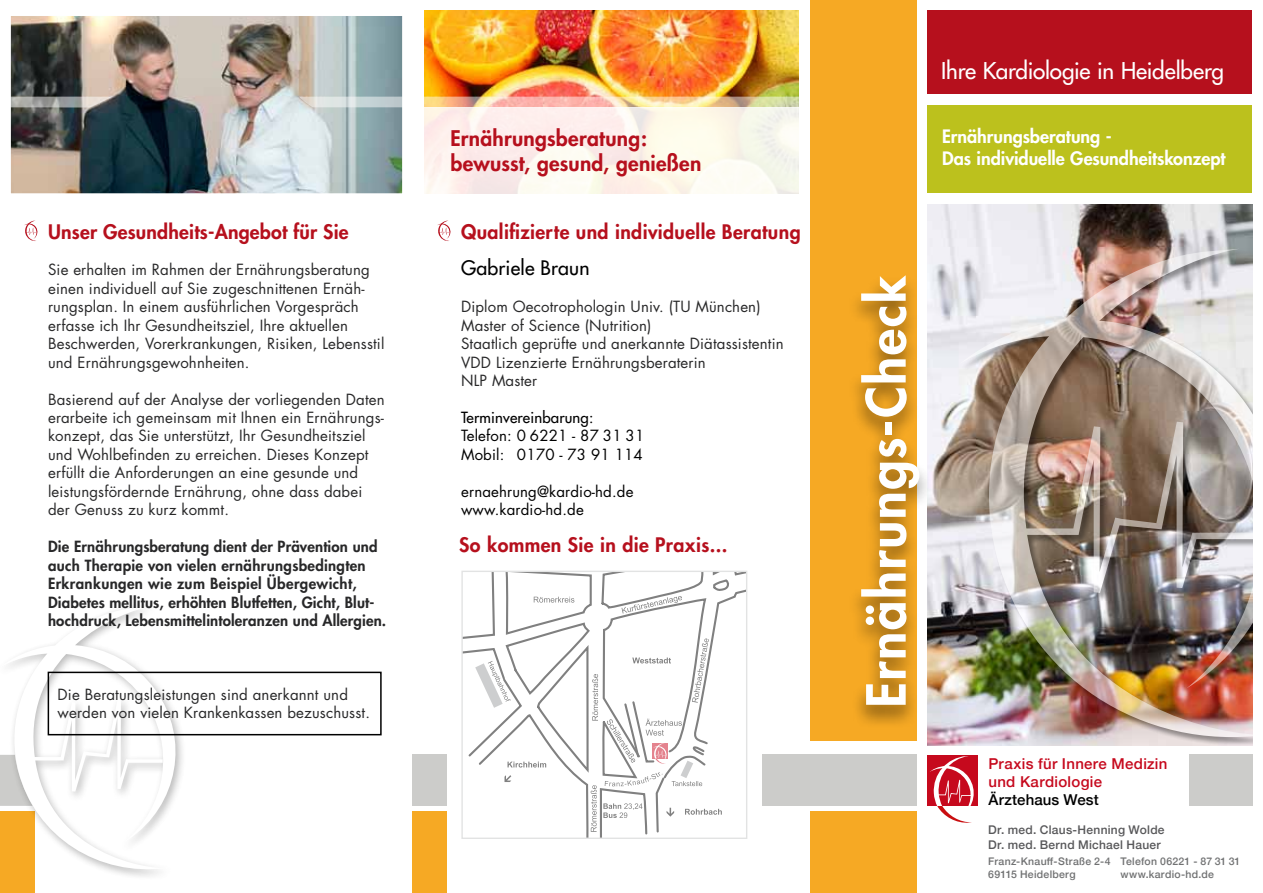
<style>
.page{position:relative;width:1263px;height:893px;background:#fff}
.page>*{position:absolute;margin:0;border:0;box-sizing:border-box;transform-origin:0 0}
.t1{font:800 52.5px "Futura";letter-spacing:.025em;color:#fff}
.t2{font:22.5px "Futura";letter-spacing:-.01em;color:#fff}
.t3{font:800 21px/25.2px "Futura";letter-spacing:.01em;color:#b6101d}
.t4{font:800 19.5px "Futura";letter-spacing:.02em;color:#b6101d}
.t5{font:19.5px "Futura";letter-spacing:.01em;color:#000}
.t6{font:800 18px/21.6px "Futura";letter-spacing:-.005em;color:#fff}
.t7{font:15px/18.5px "Futura";letter-spacing:.01em;color:#282829}
.t8{font:800 15px/18.5px "Futura";letter-spacing:.01em;color:#282829}
.t9{font:15px/18.5px "Futura";letter-spacing:.01em;color:#000}
.t10{font:500 15px/18px "Helvetica Neue";letter-spacing:.02em;color:#c6091d}
.t11{font:15px "Futura";letter-spacing:.01em;color:#000}
.t12{font:500 15px "Helvetica Neue";letter-spacing:.01em;color:#000}
.t13{font:500 12px/14.4px "Helvetica Neue";letter-spacing:.02em;color:#58585a}
.t14{font:500 10.5px/12.6px "Helvetica Neue";letter-spacing:.025em;color:#707172}
</style>
<div class="page">
<div style="left:810px;top:0;width:107px;height:741px;background:#f6a924"></div>
<div style="left:927px;top:11px;width:325px;height:83px;background:#b6101d"></div>
<img style="left:424px;top:11px;width:374px;height:97px">
<div style="left:1189px;top:755px;width:63px;height:51px;background:#ccccca"></div>
<div style="left:413px;top:811px;width:34px;height:82px;background:#f6a924"></div>
<div style="left:413px;top:755px;width:34px;height:51px;background:#ccccca"></div>
<div style="left:810px;top:811px;width:107px;height:82px;background:#f6a924"></div>
<div style="left:762px;top:755px;width:155px;height:51px;background:#ccccca"></div>
<div style="left:0;top:811px;width:34px;height:82px;background:#f6a924"></div>
<img style="left:927px;top:204px;width:325px;height:542px">
<img style="left:12px;top:17px;width:389px;height:175px">
<div style="left:0;top:5px;width:413px;height:199px;border:11px solid #fff"></div>
<svg style="left:0;top:97px;width:113px;height:11px"></svg>
<svg style="left:299px;top:97px;width:500px;height:10px;background:#e9cdb0"></svg>
<svg style="left:424px;top:108px;width:375px;height:86px;fill:#fdf4eb"></svg>
<img style="left:963px;top:248px;width:289px;height:498px">
<div style="left:927px;top:755px;width:51px;height:51px;background:#c6091d"></div>
<svg style="left:930px;top:756px;width:44px;height:67px"></svg>
<div style="left:927px;top:105px;width:325px;height:88px;background:#bcc11d"></div>
<svg style="left:463px;top:573px;width:282px;height:264px"></svg>
<div style="left:461px;top:571px;width:286px;height:268px;border:1px solid #c6c7c8"></div>
<div style="left:0;top:602px;width:187px;height:278px;background:#000;opacity:.4"></div>
<svg style="left:0;top:606px;width:190px;height:271px"></svg>
<svg style="left:24px;top:221px;width:14px;height:20px"></svg>
<svg style="left:437px;top:221px;width:14px;height:20px"></svg>
<div style="left:848px;top:274px;width:85px;height:455px;background:#000;opacity:.5"></div>
<div style="left:48px;top:672px;width:334px;height:63px;border:2px solid #000"></div>
<h3 class="t4" style="left:48px;top:219px;width:302px">Unser Gesundheits-Angebot für Sie</h3>
<p class="t7" style="left:48px;top:261px;width:338px">Sie erhalten im Rahmen der Ernährungsberatung einen individuell auf Sie zugeschnittenen Ernäh&shy;rungsplan. In einem ausführlichen Vorgespräch erfasse ich Ihr Gesundheitsziel, Ihre aktuellen Beschwerden, Vorerkrankungen, Risiken, Lebensstil und Ernährungsgewohnheiten.</p>
<p class="t7" style="left:48px;top:390px;width:338px">Basierend auf der Analyse der vorliegenden Daten erarbeite ich gemeinsam mit Ihnen ein Ernährungs&shy;konzept, das Sie unterstützt, Ihr Gesundheitsziel und Wohlbefinden zu erreichen. Dieses Konzept erfüllt die Anforderungen an eine gesunde und leistungsfördernde Ernährung, ohne dass dabei der Genuss zu kurz kommt.</p>
<p class="t8" style="left:48px;top:537px;width:340px">Die Ernährungsberatung dient der Prävention und auch Therapie von vielen ernährungsbedingten Erkrankungen wie zum Beispiel Übergewicht, Diabetes mellitus, erhöhten Blutfetten, Gicht, Blut&shy;hochdruck, Lebensmittelintoleranzen und Allergien.</p>
<p class="t7" style="left:58px;top:685px;width:314px">Die Beratungsleistungen sind anerkannt und werden von vielen Krankenkassen bezuschusst.</p>
<h2 class="t2" style="left:941px;top:57px;width:284px">Ihre Kardiologie in Heidelberg</h2>
<h3 class="t3" style="left:450px;top:125px;width:252px">Ernährungsberatung: bewusst, gesund, genießen</h3>
<p class="t6" style="left:942px;top:126px;width:285px">Ernährungsberatung -<br>Das individuelle Gesundheitskonzept</p>
<h3 class="t4" style="left:461px;top:219px;width:341px">Qualifizierte und individuelle Beratung</h3>
<h3 class="t5" style="left:461px;top:256px;width:130px">Gabriele Braun</h3>
<p class="t7" style="left:461px;top:298px;width:324px">Diplom Oecotrophologin Univ. (TU München)<br>Master of Science (Nutrition)<br>Staatlich geprüfte und anerkannte Diätassistentin VDD Lizenzierte Ernährungsberaterin<br>NLP Master</p>
<p class="t11" style="left:461px;top:408px;width:134px">Terminvereinbarung:</p>
<p class="t9" style="left:461px;top:427px;width:185px">Telefon: 0 6221 - 87 31 31<br>Mobil: 0 170 - 73 91 114</p>
<p class="t9" style="left:461px;top:482px;width:174px">ernaehrung@kardio-hd.de www.kardio-hd.de</p>
<h3 class="t4" style="left:459px;top:533px;width:270px">So kommen Sie in die Praxis...</h3>
<h1 class="t1" style="left:853px;top:708px;width:434px;rotate:-90deg">Ernährungs-Check</h1>
<p class="t10" style="left:988px;top:754px;width:180px">Praxis für Innere Medizin und Kardiologie</p>
<p class="t12" style="left:988px;top:788px;width:112px">Ärztehaus West</p>
<p class="t13" style="left:988px;top:822px;width:178px">Dr. med. Claus-Henning Wolde<br>Dr. med. Bernd Michael Hauer</p>
<p class="t14" style="left:988px;top:854px;width:124px">Franz-Knauff-Straße 2-4<br>69115 Heidelberg</p>
<p class="t14" style="left:1120px;top:854px;width:121px">Telefon 06221 - 87 31 31 www.kardio-hd.de</p>
</div>
